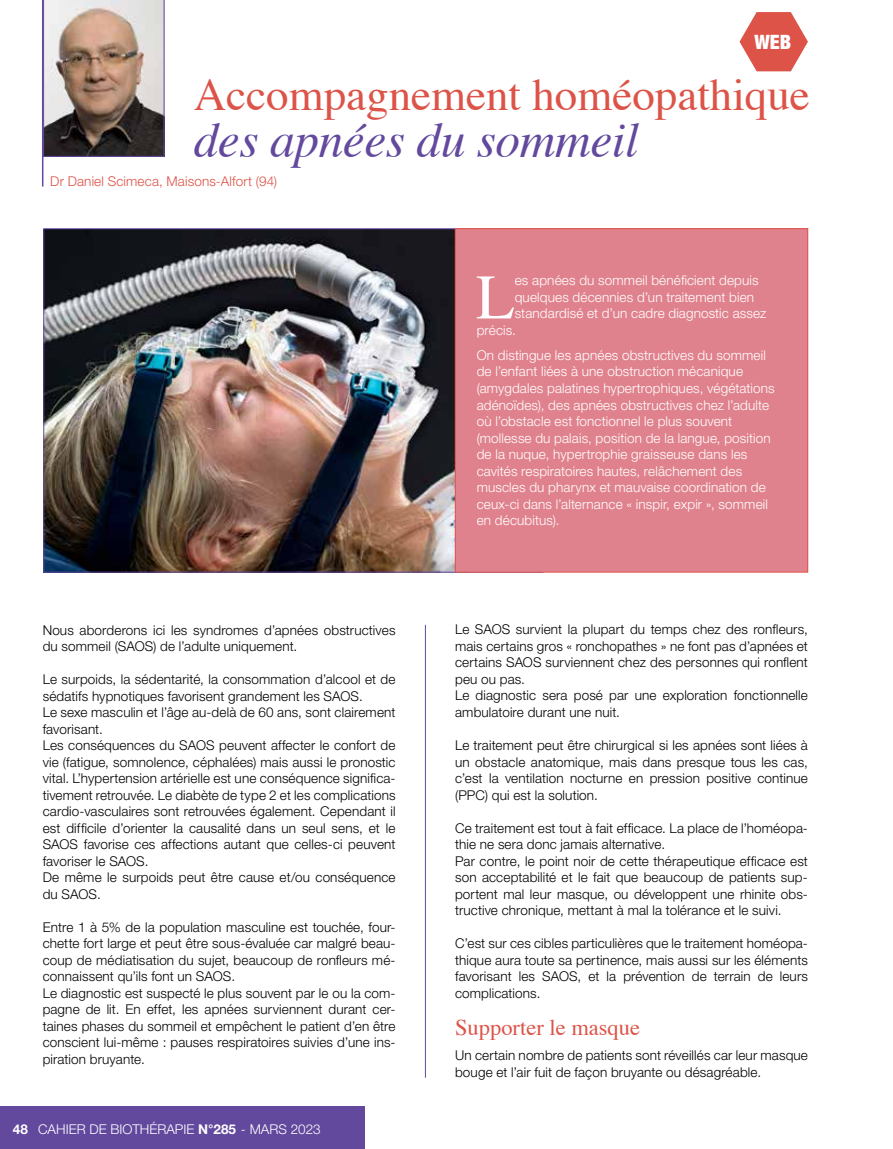
<style>
.page{position:relative;width:893px;height:1149px;background:#fff}
.page>*{position:absolute;margin:0;border:0;box-sizing:border-box;transform-origin:0 0}
.t1{font:63.45px "Times";color:#fff}
.t2{font:italic 49.5px "Times";letter-spacing:-.01em;color:#62499e}
.t3{font:45px "Times";color:#dd5348}
.t4{font:22.5px "Times";color:#dd5348}
.t5{font:900 condensed 19.8px "Helvetica Neue LT Std";color:#fff}
.t6{font:300 13.5px/16.5px "Helvetica Neue LT Std";letter-spacing:.01em;color:#000}
.t7{font:300 13.5px/16.5px "Helvetica Neue LT Std";letter-spacing:.01em;color:#fff}
.t8{font:300 13.5px "Helvetica Neue LT Std";letter-spacing:.01em;color:#dd5348}
.s1{font-weight:700}
</style>
<div class="page">
<div style="left:0;top:1105px;width:365px;height:43px;background:#62499e"></div>
<hr style="left:42px;top:0;width:1px;height:186px;background:#62499e">
<img style="left:46px;top:230px;width:409px;height:340px">
<div style="left:455px;top:229px;width:353px;height:343px;background:#e0828d"></div>
<div style="left:455px;top:228px;width:353px;height:344px;border:1px solid #dd5348"></div>
<svg style="left:43px;top:0;width:121px;height:156px;background:#9c8c83"></svg>
<hr style="left:425px;top:624px;width:1px;height:453px;background:#62499e">
<svg style="left:739px;top:12px;width:69px;height:59px"></svg>
<h3 class="t5" style="left:754px;top:30px;width:38px">WEB</h3>
<h3 class="t3" style="left:194px;top:53px;width:618px">Accompagnement homéopathique</h3>
<h2 class="t2" style="left:194px;top:95px;width:447px">des apnées du sommeil</h2>
<p class="t8" style="left:50px;top:173px;width:228px">Dr Daniel Scimeca, Maisons-Alfort (94)</p>
<p class="t6" style="left:43px;top:621px;width:354px">Nous aborderons ici les syndromes d’apnées obstructives du sommeil (SAOS) de l’adulte uniquement.</p>
<p class="t6" style="left:43px;top:670px;width:354px">Le surpoids, la sédentarité, la consommation d’alcool et de sédatifs hypnotiques favorisent grandement les SAOS.<br>Le sexe masculin et l’âge au-delà de 60 ans, sont clairement favorisant.<br>Les conséquences du SAOS peuvent affecter le confort de vie (fatigue, somnolence, céphalées) mais aussi le pronostic vital. L’hypertension artérielle est une conséquence significa&shy;tivement retrouvée. Le diabète de type 2 et les complications cardio-vasculaires sont retrouvées également. Cependant il est difficile d’orienter la causalité dans un seul sens, et le SAOS favorise ces affections autant que celles-ci peuvent favoriser le SAOS.<br>De même le surpoids peut être cause et/ou conséquence du SAOS.</p>
<p class="t6" style="left:43px;top:918px;width:354px">Entre 1 à 5% de la population masculine est touchée, four&shy;chette fort large et peut être sous-évaluée car malgré beau&shy;coup de médiatisation du sujet, beaucoup de ronfleurs mé&shy;connaissent qu’ils font un SAOS.<br>Le diagnostic est suspecté le plus souvent par le ou la com&shy;pagne de lit. En effet, les apnées surviennent durant cer&shy;taines phases du sommeil et empêchent le patient d’en être conscient lui-même : pauses respiratoires suivies d’une ins&shy;piration bruyante.</p>
<p class="t7" style="left:13px;top:1119px;width:309px"><span class="s1">48</span> CAHIER de biothérapie <span class="s1">N°285</span> - MARS 2023</p>
<h1 class="t1" style="left:476px;top:238px;width:40px">L</h1>
<p class="t7" style="left:515px;top:272px;width:245px">es apnées du sommeil bénéficient depuis</p>
<p class="t7" style="left:515px;top:288px;width:241px">quelques décennies d’un traitement bien</p>
<p class="t7" style="left:515px;top:305px;width:253px">standardisé et d’un cadre diagnostic assez</p>
<p class="t7" style="left:477px;top:321px;width:41px">précis.</p>
<p class="t7" style="left:477px;top:346px;width:299px">On distingue les apnées obstructives du sommeil de l’enfant liées à une obstruction mécanique (amygdales palatines hypertrophiques, végétations adénoïdes), des apnées obstructives chez l’adulte où l’obstacle est fonctionnel le plus souvent (mollesse du palais, position de la langue, position de la nuque, hypertrophie graisseuse dans les cavités respiratoires hautes, relâchement des muscles du pharynx et mauvaise coordination de ceux-ci dans l’alternance « inspir, expir », sommeil en décubitus).</p>
<p class="t6" style="left:455px;top:621px;width:354px">Le SAOS survient la plupart du temps chez des ronfleurs, mais certains gros « ronchopathes » ne font pas d’apnées et certains SAOS surviennent chez des personnes qui ronflent peu ou pas.<br>Le diagnostic sera posé par une exploration fonctionnelle ambulatoire durant une nuit.</p>
<p class="t6" style="left:455px;top:736px;width:354px;text-align:justify">Le traitement peut être chirurgical si les apnées sont liées à un obstacle anatomique, mais dans presque tous les cas, c’est la ventilation nocturne en pression positive continue (PPC) qui est la solution.</p>
<p class="t6" style="left:455px;top:819px;width:354px">Ce traitement est tout à fait efficace. La place de l’homéopa&shy;thie ne sera donc jamais alternative.<br>Par contre, le point noir de cette thérapeutique efficace est son acceptabilité et le fait que beaucoup de patients sup&shy;portent mal leur masque, ou développent une rhinite obs&shy;tructive chronique, mettant à mal la tolérance et le suivi.</p>
<p class="t6" style="left:455px;top:934px;width:354px;text-align:justify">C’est sur ces cibles particulières que le traitement homéopa&shy;thique aura toute sa pertinence, mais aussi sur les éléments favorisant les SAOS, et la prévention de terrain de leurs complications.</p>
<h3 class="t4" style="left:455px;top:1006px;width:186px">Supporter le masque</h3>
<p class="t6" style="left:455px;top:1046px;width:354px">Un certain nombre de patients sont réveillés car leur masque bouge et l’air fuit de façon bruyante ou désagréable.</p>
</div>
